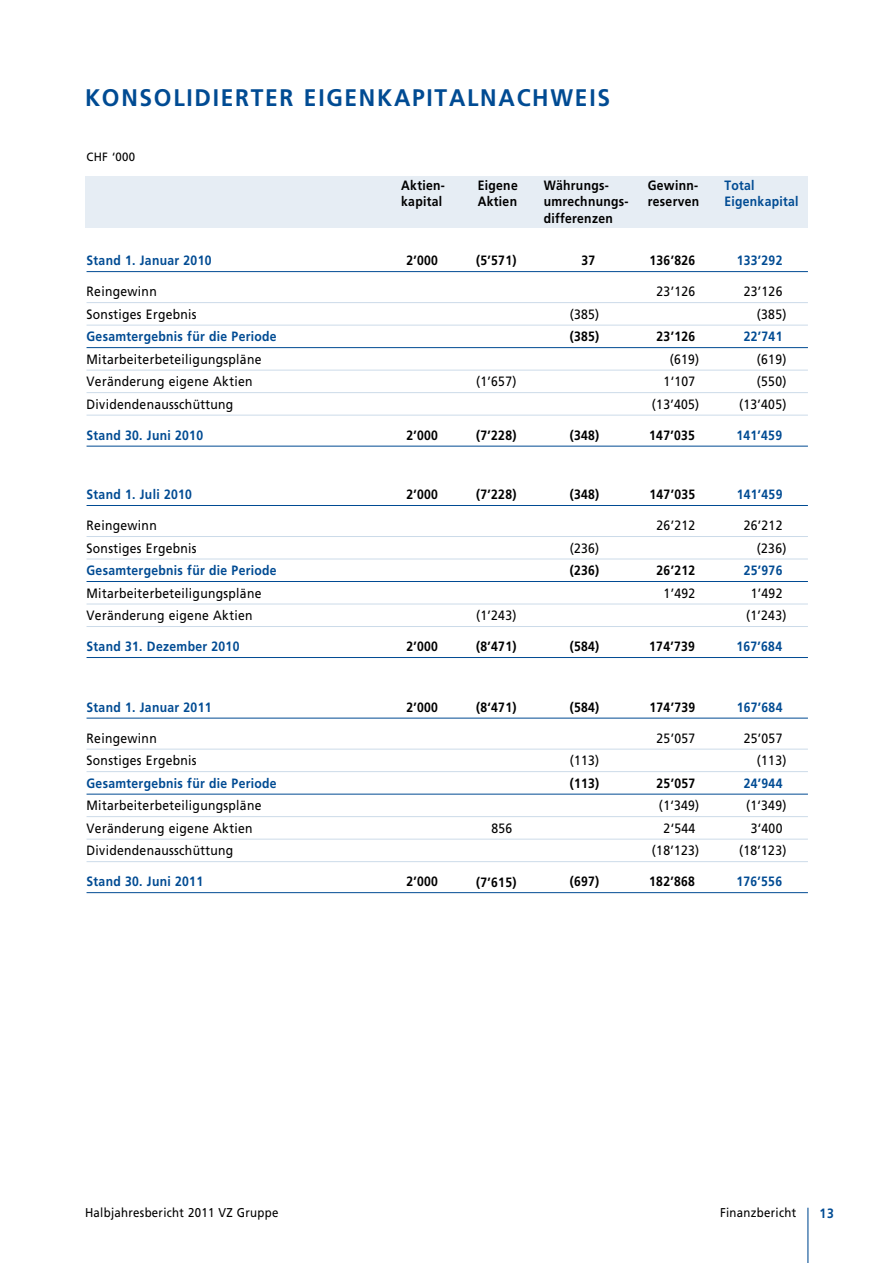
<style>
.page{position:relative;width:893px;height:1263px;background:#fff}
.page>*{position:absolute;margin:0;border:0;box-sizing:border-box;transform-origin:0 0}
.t1{font:700 24px "Frutiger LT";letter-spacing:.075em;color:#004b93;scale:.95 1}
.t2{font:13.5px/22.5px "Frutiger LT";letter-spacing:.025em;color:#000;scale:.9 1}
.t3{font:700 13.5px/16.5px "Frutiger LT";letter-spacing:.025em;color:#004b93;scale:.9 1}
.t4{font:700 13.5px/16.5px "Frutiger LT";letter-spacing:.025em;color:#000;scale:.9 1}
.t5{font:12.75px "Frutiger LT";letter-spacing:.025em;color:#000;scale:.9 1}
.t6{font:12px "Frutiger LT";letter-spacing:.025em;color:#000;scale:.95 1}
</style>
<div class="page">
<hr style="left:807px;top:1208px;width:1px;height:55px;background:#004b93">
<div style="left:85px;top:177px;width:723px;height:51px;background:#e6edf4"></div>
<hr style="left:87px;top:271px;width:721px;height:1px;background:#004b93">
<hr style="left:87px;top:302px;width:721px;height:1px;background:#ccdbe9">
<hr style="left:87px;top:325px;width:721px;height:1px;background:#ccdbe9">
<hr style="left:87px;top:347px;width:721px;height:1px;background:#004b93">
<hr style="left:87px;top:370px;width:721px;height:1px;background:#ccdbe9">
<hr style="left:87px;top:392px;width:721px;height:1px;background:#ccdbe9">
<hr style="left:87px;top:415px;width:721px;height:1px;background:#ccdbe9">
<hr style="left:87px;top:446px;width:721px;height:1px;background:#004b93">
<hr style="left:87px;top:718px;width:721px;height:1px;background:#004b93">
<hr style="left:87px;top:749px;width:721px;height:1px;background:#ccdbe9">
<hr style="left:87px;top:771px;width:721px;height:1px;background:#ccdbe9">
<hr style="left:87px;top:794px;width:721px;height:1px;background:#004b93">
<hr style="left:87px;top:816px;width:721px;height:1px;background:#ccdbe9">
<hr style="left:87px;top:839px;width:721px;height:1px;background:#ccdbe9">
<hr style="left:87px;top:861px;width:721px;height:1px;background:#ccdbe9">
<hr style="left:87px;top:892px;width:721px;height:1px;background:#004b93">
<hr style="left:87px;top:505px;width:721px;height:1px;background:#004b93">
<hr style="left:87px;top:536px;width:721px;height:1px;background:#ccdbe9">
<hr style="left:87px;top:559px;width:721px;height:1px;background:#ccdbe9">
<hr style="left:87px;top:581px;width:721px;height:1px;background:#004b93">
<hr style="left:87px;top:604px;width:721px;height:1px;background:#ccdbe9">
<hr style="left:87px;top:626px;width:721px;height:1px;background:#ccdbe9">
<hr style="left:87px;top:657px;width:721px;height:1px;background:#004b93">
<h1 class="t1" style="left:85px;top:84px;width:554px">KONSOLIDIERTER EIGENKAPITALNACHWEIS</h1>
<p class="t6" style="left:87px;top:150px;width:53px">CHF ‘000</p>
<p class="t3" style="left:87px;top:252px;width:140px">Stand 1. Januar 2010</p>
<p class="t2" style="left:87px;top:280px;width:124px">Reingewinn<br>Sonstiges Ergebnis</p>
<p class="t3" style="left:87px;top:328px;width:213px">Gesamtergebnis für die Periode</p>
<p class="t2" style="left:87px;top:348px;width:196px">Mitarbeiterbeteiligungspläne<br>Veränderung eigene Aktien<br>Dividendenausschüttung</p>
<p class="t3" style="left:87px;top:427px;width:131px">Stand 30. Juni 2010</p>
<p class="t3" style="left:87px;top:486px;width:119px">Stand 1. Juli 2010</p>
<p class="t2" style="left:87px;top:514px;width:124px">Reingewinn<br>Sonstiges Ergebnis</p>
<p class="t3" style="left:87px;top:562px;width:213px">Gesamtergebnis für die Periode</p>
<p class="t2" style="left:87px;top:582px;width:196px">Mitarbeiterbeteiligungspläne<br>Veränderung eigene Aktien</p>
<p class="t3" style="left:87px;top:638px;width:171px">Stand 31. Dezember 2010</p>
<p class="t3" style="left:87px;top:699px;width:140px">Stand 1. Januar 2011</p>
<p class="t2" style="left:87px;top:727px;width:124px">Reingewinn<br>Sonstiges Ergebnis</p>
<p class="t3" style="left:87px;top:775px;width:213px">Gesamtergebnis für die Periode</p>
<p class="t2" style="left:87px;top:794px;width:196px">Mitarbeiterbeteiligungspläne<br>Veränderung eigene Aktien<br>Dividendenausschüttung</p>
<p class="t3" style="left:87px;top:873px;width:131px">Stand 30. Juni 2011</p>
<p class="t4" style="left:401px;top:177px;width:50px">Aktien&shy;kapital</p>
<p class="t4" style="left:478px;top:177px;width:46px">Eigene<br>Aktien</p>
<p class="t4" style="left:544px;top:177px;width:96px">Währungs&shy;umrechnungs&shy;differenzen</p>
<p class="t4" style="left:648px;top:177px;width:59px">Gewinn&shy;reserven</p>
<p class="t3" style="left:724px;top:177px;width:84px">Total<br>Eigenkapital</p>
<p class="t4" style="left:406px;top:252px;width:37px">2’000</p>
<p class="t4" style="left:476px;top:253px;width:46px">(5’571)</p>
<p class="t4" style="left:406px;top:427px;width:37px">2’000</p>
<p class="t2" style="left:476px;top:371px;width:46px">(1’657)</p>
<p class="t4" style="left:476px;top:427px;width:46px">(7’228)</p>
<p class="t4" style="left:581px;top:252px;width:17px">37</p>
<p class="t2" style="left:570px;top:303px;width:34px">(385)</p>
<p class="t4" style="left:570px;top:328px;width:34px">(385)</p>
<p class="t4" style="left:570px;top:427px;width:34px">(348)</p>
<p class="t4" style="left:649px;top:252px;width:52px">136’826</p>
<p class="t2" style="left:657px;top:280px;width:44px">23’126</p>
<p class="t4" style="left:657px;top:328px;width:44px">23’126</p>
<p class="t2" style="left:652px;top:348px;width:54px;text-align:right">(619)<br>1‘107 (13’405)</p>
<p class="t4" style="left:649px;top:427px;width:52px">147’035</p>
<p class="t3" style="left:737px;top:252px;width:52px">133’292</p>
<p class="t2" style="left:744px;top:281px;width:49px;text-align:right">23’126 (385)</p>
<p class="t3" style="left:744px;top:329px;width:44px">22’741</p>
<p class="t2" style="left:739px;top:348px;width:54px;text-align:right">(619) (550) (13’405)</p>
<p class="t3" style="left:736px;top:427px;width:52px">141’459</p>
<p class="t4" style="left:406px;top:486px;width:37px">2’000</p>
<p class="t4" style="left:476px;top:486px;width:46px">(7’228)</p>
<p class="t4" style="left:406px;top:638px;width:37px">2’000</p>
<p class="t2" style="left:476px;top:604px;width:46px">(1’243)</p>
<p class="t4" style="left:476px;top:638px;width:46px">(8’471)</p>
<p class="t4" style="left:570px;top:486px;width:34px">(348)</p>
<p class="t2" style="left:570px;top:537px;width:34px">(236)</p>
<p class="t4" style="left:570px;top:562px;width:34px">(236)</p>
<p class="t4" style="left:570px;top:638px;width:34px">(584)</p>
<p class="t4" style="left:649px;top:486px;width:52px">147’035</p>
<p class="t2" style="left:657px;top:514px;width:44px">26’212</p>
<p class="t4" style="left:657px;top:562px;width:44px">26’212</p>
<p class="t2" style="left:664px;top:582px;width:37px">1’492</p>
<p class="t4" style="left:649px;top:638px;width:52px">174’739</p>
<p class="t3" style="left:737px;top:486px;width:52px">141’459</p>
<p class="t2" style="left:744px;top:514px;width:49px;text-align:right">26’212 (236)</p>
<p class="t3" style="left:744px;top:562px;width:44px">25’976</p>
<p class="t2" style="left:746px;top:582px;width:46px;text-align:center">1’492 (1’243)</p>
<p class="t3" style="left:736px;top:638px;width:52px">167’684</p>
<p class="t4" style="left:406px;top:699px;width:37px">2’000</p>
<p class="t4" style="left:476px;top:699px;width:46px">(8‘471)</p>
<p class="t4" style="left:406px;top:873px;width:37px">2’000</p>
<p class="t2" style="left:491px;top:817px;width:25px">856</p>
<p class="t4" style="left:476px;top:874px;width:46px">(7’615)</p>
<p class="t4" style="left:570px;top:699px;width:34px">(584)</p>
<p class="t2" style="left:570px;top:749px;width:34px">(113)</p>
<p class="t4" style="left:570px;top:775px;width:34px">(113)</p>
<p class="t4" style="left:570px;top:873px;width:34px">(697)</p>
<p class="t4" style="left:649px;top:699px;width:52px">174’739</p>
<p class="t2" style="left:657px;top:727px;width:44px">25’057</p>
<p class="t4" style="left:657px;top:775px;width:44px">25’057</p>
<p class="t2" style="left:652px;top:794px;width:54px;text-align:center">(1‘349)<br>2‘544 (18’123)</p>
<p class="t4" style="left:649px;top:873px;width:52px">182’868</p>
<p class="t3" style="left:737px;top:699px;width:52px">167’684</p>
<p class="t2" style="left:744px;top:727px;width:49px;text-align:right">25’057 (113)</p>
<p class="t3" style="left:744px;top:775px;width:44px">24’944</p>
<p class="t2" style="left:739px;top:794px;width:54px;text-align:center">(1‘349)<br>3‘400 (18’123)</p>
<p class="t3" style="left:736px;top:873px;width:52px">176’556</p>
<p class="t5" style="left:85px;top:1205px;width:217px">Halbjahresbericht 2011 VZ Gruppe</p>
<p class="t5" style="left:720px;top:1205px;width:86px">Finanzbericht</p>
<p class="t3" style="left:820px;top:1205px;width:17px">13</p>
</div>
